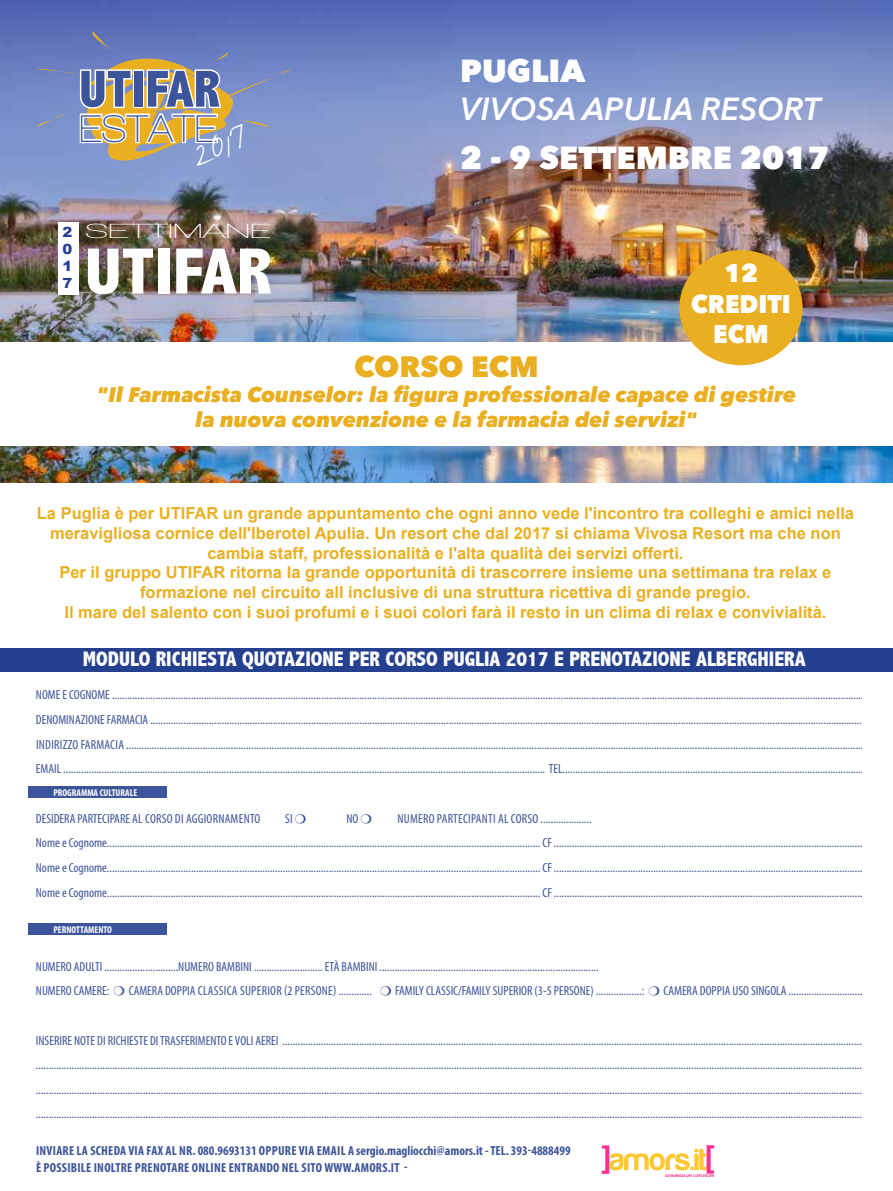
<style>
.page{position:relative;width:893px;height:1191px;background:#fff}
.page>*{position:absolute;margin:0;border:0;box-sizing:border-box;transform-origin:0 0}
.t1{font:800 condensed 66px "Abadi";color:#fff;scale:1.05 1}
.t2{font:800 condensed 52.5px "Abadi";color:#3c5499}
.t3{font:600 39.45px "Walkway";color:#3c5499}
.t4{font:800 31.8px "Avenir Next";color:#fff}
.t5{font:italic 600 31.8px "Avenir Next";color:#fff}
.t6{font:30.9px "Sunshine In My Soul";color:#fff}
.t7{font:800 29.4px "Avenir Next";color:#eaaf21}
.t8{font:800 25.5px/30.6px "Avenir Next";color:#fff;text-align:center;scale:.94 1}
.t9{font:800 condensed 21px "Abadi";color:#fff}
.t10{font:600 21px "Walkway";color:#fff;scale:1.73 1}
.t11{font:italic 800 20.85px/25px "Avenir Next";color:#eaaf21;text-align:center}
.t12{font:700 16.5px/19.8px "Arial";color:#eaaf21;text-align:center}
.t13{font:900 13.95px/16.8px "Arial";color:#25408f;text-align:justify;scale:1.05 1}
.t14{font:condensed 13.2px/24.6px "Myriad Pro";color:#3c5499}
.t15{font:700 condensed 13.2px/16.5px "Myriad Pro";letter-spacing:.02em;color:#3c5499}
.t16{font:700 condensed 9.9px "Myriad Pro";color:#fff}
.s1{font-family:"Monotype Sorts";font-stretch:normal}
</style>
<div class="page">
<img style="left:0;top:0;width:893px;height:342px">
<img style="left:0;top:447px;width:893px;height:36px">
<svg style="left:36px;top:31px;width:255px;height:131px;background:#9a9eae"></svg>
<div style="left:59px;top:222px;width:20px;height:73px;background:#fff"></div>
<div style="left:679px;top:250px;width:124px;height:115px;background:#eaaf21;border-radius:50%"></div>
<div style="left:28px;top:786px;width:139px;height:11px;background:#3c5499"></div>
<div style="left:28px;top:923px;width:139px;height:11px;background:#3c5499"></div>
<div style="left:0;top:648px;width:893px;height:24px;background:#25408f"></div>
<svg style="left:602px;top:1145px;width:112px;height:32px"></svg>
<h2 class="t2" style="left:79px;top:59px;width:142px">UTIFAR</h2>
<h3 class="t3" style="left:79px;top:107px;width:139px">ESTATE</h3>
<h3 class="t6" style="left:186px;top:139px;width:60px;rotate:-21deg">2017</h3>
<h3 class="t4" style="left:460px;top:51px;width:126px">PUGLIA</h3>
<h3 class="t5" style="left:460px;top:89px;width:362px">VIVOSA APULIA RESORT</h3>
<h3 class="t4" style="left:460px;top:138px;width:370px">2 - 9 SETTEMBRE 2017</h3>
<p class="t13" style="left:62px;top:223px;width:11px">2<br>0<br>1<br>7</p>
<h3 class="t10" style="left:85px;top:220px;width:109px">SETTIMANE</h3>
<h1 class="t1" style="left:85px;top:233px;width:179px">UTIFAR</h1>
<h3 class="t8" style="left:691px;top:258px;width:108px">12<br>CREDITI<br>ECM</h3>
<h3 class="t7" style="left:354px;top:348px;width:186px">CORSO ECM</h3>
<h3 class="t11" style="left:97px;top:382px;width:701px">"Il Farmacista Counselor: la figura professionale capace di gestire la nuova convenzione e la farmacia dei servizi"</h3>
<p class="t12" style="left:37px;top:504px;width:819px">La Puglia è per UTIFAR un grande appuntamento che ogni anno vede l'incontro tra colleghi e amici nella meravigliosa cornice dell'Iberotel Apulia. Un resort che dal 2017 si chiama Vivosa Resort ma che non cambia staff, professionalità e l'alta qualità dei servizi offerti.<br>Per il gruppo UTIFAR ritorna la grande opportunità di trascorrere insieme una settimana tra relax e formazione nel circuito all inclusive di una struttura ricettiva di grande pregio.<br>Il mare del salento con i suoi profumi e i suoi colori farà il resto in un clima di relax e convivialità.</p>
<h3 class="t9" style="left:83px;top:647px;width:724px">MODULO RICHIESTA QUOTAZIONE PER CORSO PUGLIA 2017 E PRENOTAZIONE ALBERGHIERA</h3>
<p class="t14" style="left:36px;top:682px;width:832px">NOME E COGNOME ............................................................................................................................................................................................................... .......................................................................................<br>DENOMINAZIONE FARMACIA .......................................................................................................................................................................................................................................................................................<br>INDIRIZZO FARMACIA .................................................................................................................................................................................................................................................................................................<br>EMAIL ............................................................................................................................................................................................. TEL.......................................................................................................................</p>
<p class="t16" style="left:53px;top:786px;width:85px">PROGRAMMA CULTURALE</p>
<p class="t14" style="left:36px;top:806px;width:226px">DESIDERA PARTECIPARE AL CORSO DI AGGIORNAMENTO</p>
<p class="t14" style="left:285px;top:806px;width:22px">SI <span class="s1">M</span></p>
<p class="t14" style="left:346px;top:806px;width:27px">NO <span class="s1">M</span></p>
<p class="t14" style="left:36px;top:806px;width:830px;text-indent:362px">NUMERO PARTECIPANTI AL CORSO ....................<br>Nome e Cognome.......................................................................................................................................................................... CF ..........................................................................................................................<br>Nome e Cognome.......................................................................................................................................................................... CF ..........................................................................................................................<br>Nome e Cognome.......................................................................................................................................................................... CF ..........................................................................................................................</p>
<p class="t16" style="left:53px;top:923px;width:60px">PERNOTTAMENTO</p>
<p class="t14" style="left:36px;top:953px;width:831px">NUMERO ADULTI .............................NUMERO BAMBINI ........................... ETÀ BAMBINI ......................................................................................<br>NUMERO CAMERE: <span class="s1">M</span> CAMERA DOPPIA CLASSICA SUPERIOR (2 PERSONE) ............. <span class="s1">M</span> FAMILY CLASSIC/FAMILY SUPERIOR (3-5 PERSONE) ..................: <span class="s1">M</span> CAMERA DOPPIA USO SINGOLA ..............................</p>
<p class="t14" style="left:36px;top:1027px;width:843px">INSERIRE NOTE DI RICHIESTE DI TRASFERIMENTO E VOLI AEREI ...................................................................................................................................................................................................................................... ....................................................................................................................................................................................................................................................................................................................................... ....................................................................................................................................................................................................................................................................................................................................... ..........................................................................................................................................................................................................................................................................................................................................</p>
<p class="t15" style="left:36px;top:1142px;width:536px">INVIARE LA SCHEDA VIA FAX AL NR. 080.9693131 OPPURE VIA EMAIL A sergio.magliocchi@amors.it - TEL. 393-4888499<br>È POSSIBILE INOLTRE PRENOTARE ONLINE ENTRANDO NEL SITO WWW.AMORS.IT -</p>
</div>
